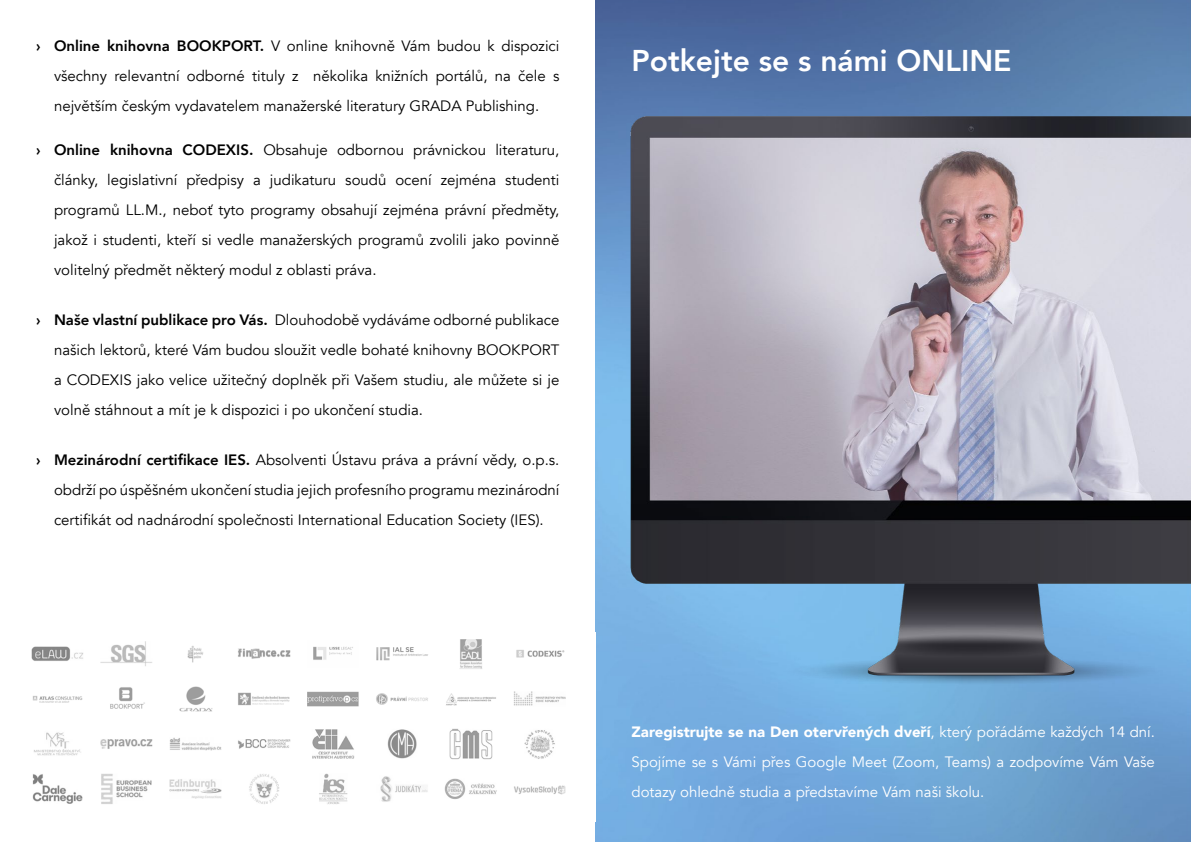
<style>
.page{position:relative;width:1191px;height:842px;background:#fff}
.page>*{position:absolute;margin:0;border:0;box-sizing:border-box;transform-origin:0 0}
.t1{font:800 30px "Avenir";color:#fff}
.t2{font:15px/30px "Avenir";color:#000;text-align:justify}
.t3{font:15px/30px "Avenir";color:#fff;text-align:justify}
.s1{font-weight:800}
.s2{font-weight:900}
</style>
<div class="page">
<img style="left:595px;top:0;width:596px;height:842px">
<img style="left:595px;top:93px;width:596px;height:608px">
<img style="left:31px;top:639px;width:535px;height:165px">
<p class="t2" style="left:54px;top:31px;width:507px;text-indent:-18px"><span class="s1">› Online knihovna BOOKPORT.</span> V online knihovně Vám budou k dispozici všechny relevantní odborné tituly z několika knižních portálů, na čele s největším českým vydavatelem manažerské literatury GRADA Publishing.</p>
<p class="t2" style="left:54px;top:135px;width:507px;text-indent:-18px"><span class="s1">› Online knihovna CODEXIS.</span> Obsahuje odbornou právnickou literaturu, články, legislativní předpisy a judikaturu soudů ocení zejména studenti programů LL.M., neboť tyto programy obsahují zejména právní předměty, jakož i studenti, kteří si vedle manažerských programů zvolili jako povinně volitelný předmět některý modul z oblasti práva.</p>
<p class="t2" style="left:54px;top:305px;width:507px;text-indent:-18px"><span class="s1">› Naše vlastní publikace pro Vás.</span> Dlouhodobě vydáváme odborné publikace našich lektorů, které Vám budou sloužit vedle bohaté knihovny BOOKPORT a CODEXIS jako velice užitečný doplněk při Vašem studiu, ale můžete si je volně stáhnout a mít je k dispozici i po ukončení studia.</p>
<p class="t2" style="left:54px;top:445px;width:507px;text-indent:-18px"><span class="s1">› Mezinárodní certifikace IES.</span> Absolventi Ústavu práva a právní vědy, o.p.s. obdrží po úspěšném ukončení studia jejich profesního programu mezinárodní certifikát od nadnárodní společnosti International Education Society (IES).</p>
<h1 class="t1" style="left:631px;top:37px;width:381px">Potkejte se s námi ONLINE</h1>
<p class="t3" style="left:631px;top:717px;width:525px"><span class="s2">Zaregistrujte se na Den otervřených dveří</span>, který pořádáme každých 14 dní.<br>Spojíme se s Vámi přes Google Meet (Zoom, Teams) a zodpovíme Vám Vaše dotazy ohledně studia a představíme Vám naši školu.</p>
</div>
